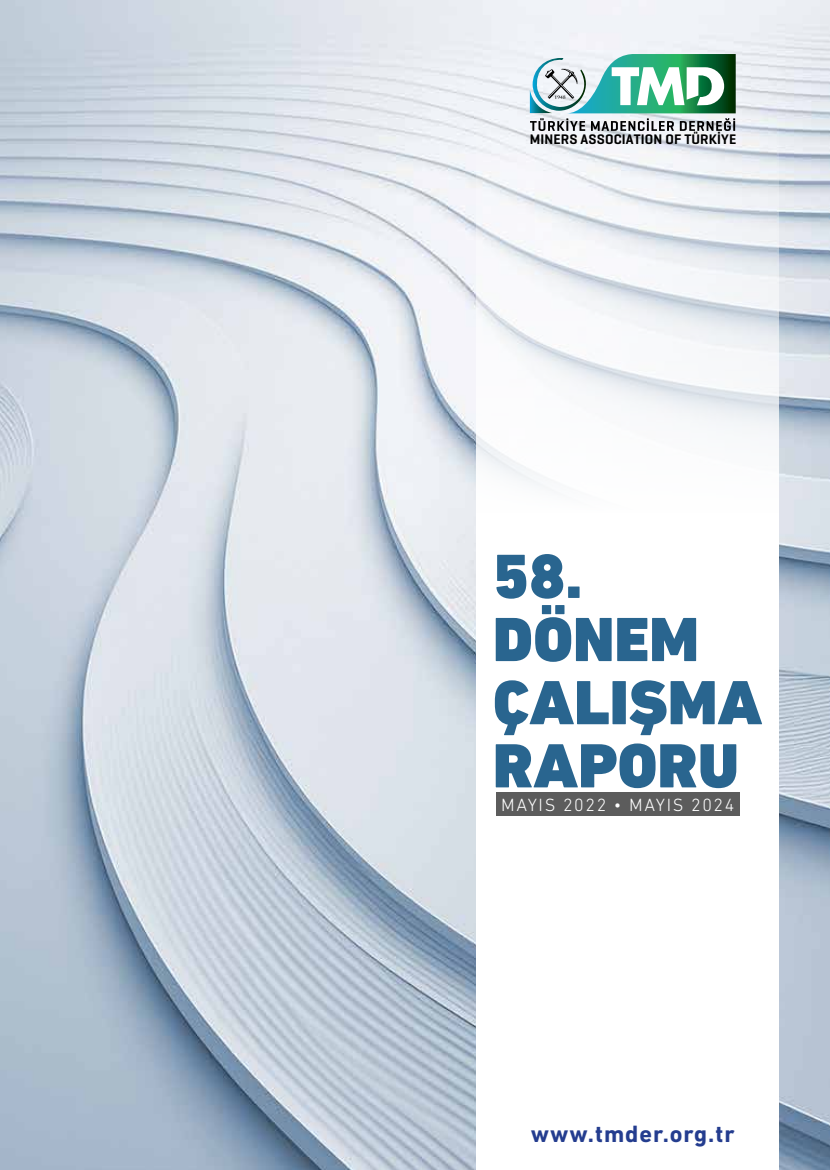
<style>
.page{position:relative;width:830px;height:1170px;background:#fff}
.page>*{position:absolute;margin:0;border:0;box-sizing:border-box;transform-origin:0 0}
.t1{font:900 63.45px/63.2px "DIN Next LT Pro";color:#29658f}
.t2{font:700 24px "DIN Next LT Pro";letter-spacing:.04em;color:#243d8f}
.t3{font:300 18px "DIN Next LT Pro";letter-spacing:.09em;color:#fff}
.t4{font:600 14.1px "Geogrotesque";letter-spacing:.01em;color:#000}
</style>
<div class="page">
<img style="left:0;top:0;width:829px;height:1169px">
<svg style="left:476px;top:0;width:302px;height:1169px"></svg>
<div style="left:495px;top:792px;width:244px;height:24px;background:#5c5c5c"></div>
<svg style="left:529px;top:54px;width:206px;height:77px"></svg>
<p class="t4" style="left:529px;top:131px;width:208px">MINERS ASSOCIATION OF TÜRKİYE</p>
<h1 class="t1" style="left:492px;top:544px;width:271px">58.<br>DÖNEM<br>ÇALIŞMA<br>RAPORU</h1>
<p class="t3" style="left:501px;top:794px;width:235px">MAYIS 2022 • MAYIS 2024</p>
<h2 class="t2" style="left:530px;top:1119px;width:205px">www.tmder.org.tr</h2>
</div>
